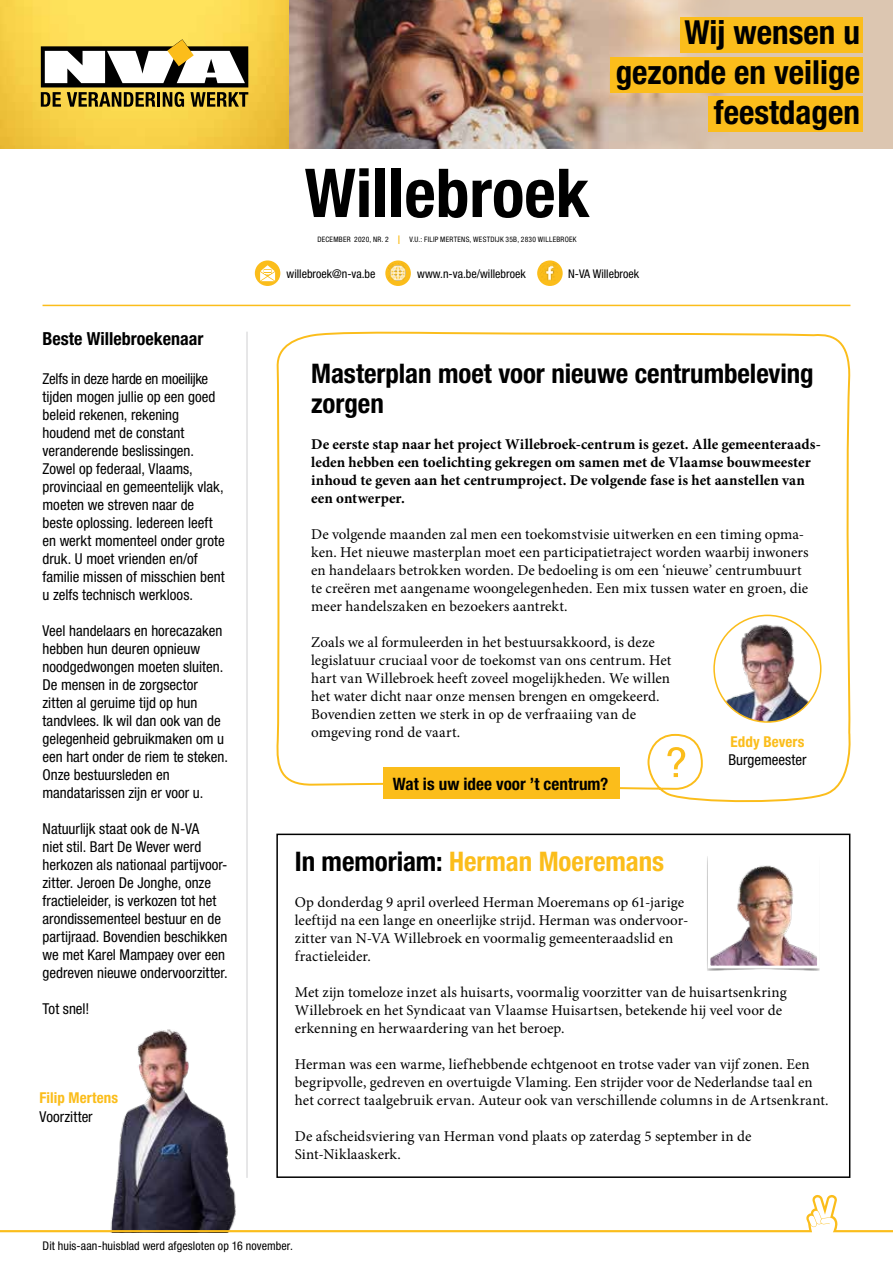
<style>
.page{position:relative;width:893px;height:1263px;background:#fff}
.page>*{position:absolute;margin:0;border:0;box-sizing:border-box;transform-origin:0 0}
.t1{font:700 condensed 67.5px "Helvetica Neue LT Std";color:#000}
.t2{font:700 condensed 33.15px/39.8px "Helvetica Neue LT Std";color:#000;text-align:right}
.t3{font:700 condensed 27px/30px "Helvetica Neue LT Std";letter-spacing:-.005em;color:#000}
.t4{font:700 condensed 27px "Helvetica Neue LT Std";color:#fbbd1b}
.t5{font:700 condensed 18px "Helvetica Neue LT Std";color:#000}
.t6{font:700 condensed 17.1px "Helvetica Neue LT Std";color:#000}
.t7{font:15px/18px "Minion Pro";letter-spacing:.005em;color:#000}
.t8{font:condensed 15px/18px "Helvetica Neue LT Std";color:#000}
.t9{font:700 15px/18px "Minion Pro";color:#000}
.t10{font:700 condensed 15px "Helvetica Neue LT Std";letter-spacing:.005em;color:#fbbd1b}
.t11{font:condensed 12px "Helvetica Neue LT Std";color:#000}
.t12{font:condensed 7.5px "Helvetica Neue LT Std";letter-spacing:.035em;color:#000}
.s1{font-size:12px;color:#fbbd1b}
.s2{color:#000}
</style>
<div class="page">
<img style="left:0;top:0;width:289px;height:149px">
<svg style="left:41px;top:39px;width:207px;height:68px"></svg>
<hr style="left:43px;top:305px;width:807px;height:1px;background:#fbbd1b">
<svg style="left:537px;top:260px;width:26px;height:26px"></svg>
<img style="left:540px;top:264px;width:19px;height:19px">
<svg style="left:385px;top:260px;width:26px;height:26px"></svg>
<img style="left:389px;top:264px;width:18px;height:19px">
<svg style="left:255px;top:260px;width:25px;height:26px"></svg>
<svg style="left:260px;top:265px;width:15px;height:16px"></svg>
<svg style="left:276px;top:331px;width:575px;height:472px"></svg>
<svg style="left:667px;top:747px;width:18px;height:30px"></svg>
<img style="left:289px;top:0;width:604px;height:149px">
<div style="left:681px;top:17px;width:182px;height:35px;background:#fbbd1b"></div>
<div style="left:611px;top:57px;width:252px;height:36px;background:#fbbd1b"></div>
<div style="left:709px;top:96px;width:154px;height:36px;background:#fbbd1b"></div>
<img style="left:115px;top:1023px;width:132px;height:171px">
<div style="left:276px;top:834px;width:574px;height:344px;border:2px solid #000"></div>
<svg style="left:707px;top:856px;width:113px;height:115px"></svg>
<img style="left:712px;top:858px;width:104px;height:106px">
<div style="left:708px;top:854px;width:112px;height:114px;border:3px solid #fff"></div>
<hr style="left:247px;top:332px;width:1px;height:846px;background:#cfd0d2">
<img style="left:714px;top:620px;width:107px;height:102px">
<div style="left:713px;top:615px;width:108px;height:108px;border:2px solid #fbbd1b;border-radius:50%"></div>
<div style="left:383px;top:768px;width:237px;height:31px;background:#fbbd1b"></div>
<svg style="left:0;top:1194px;width:893px;height:38px"></svg>
<h2 class="t2" style="left:616px;top:12px;width:246px">Wij wensen u gezonde en veilige feestdagen</h2>
<p class="t5" style="left:43px;top:327px;width:162px">Beste Willebroekenaar</p>
<p class="t8" style="left:43px;top:369px;width:184px">Zelfs in deze harde en moeilijke tijden mogen jullie op een goed beleid rekenen, rekening houdend met de constant veranderende beslissingen.<br>Zowel op federaal, Vlaams, provinciaal en gemeentelijk vlak, moeten we streven naar de beste oplossing. Iedereen leeft en werkt momenteel onder grote druk. U moet vrienden en/of familie missen of misschien bent u zelfs technisch werkloos.</p>
<p class="t8" style="left:43px;top:621px;width:187px">Veel handelaars en horecazaken hebben hun deuren opnieuw noodgedwongen moeten sluiten.<br>De mensen in de zorgsector zitten al geruime tijd op hun tandvlees. Ik wil dan ook van de gelegenheid gebruikmaken om u een hart onder de riem te steken.<br>Onze bestuursleden en mandatarissen zijn er voor u.</p>
<p class="t8" style="left:43px;top:819px;width:187px">Natuurlijk staat ook de N-VA<br>niet stil. Bart De Wever werd herkozen als nationaal partijvoor&shy;zitter. Jeroen De Jonghe, onze fractieleider, is verkozen tot het arondissementeel bestuur en de partijraad. Bovendien beschikken we met Karel Mampaey over een gedreven nieuwe ondervoorzitter.</p>
<p class="t8" style="left:43px;top:999px;width:48px">Tot snel!</p>
<p class="t10" style="left:40px;top:1089px;width:80px">Filip Mertens</p>
<p class="t8" style="left:40px;top:1107px;width:55px">Voorzitter</p>
<h1 class="t1" style="left:305px;top:152px;width:286px">Willebroek</h1>
<p class="t12" style="left:409px;top:235px;width:169px">V.U.: FILIP MERTENS, WESTDIJK 35B, 2830 WILLEBROEK</p>
<p class="t11" style="left:287px;top:266px;width:90px">willebroek@n-va.be</p>
<p class="t11" style="left:417px;top:266px;width:110px">www.n-va.be/willebroek</p>
<p class="t11" style="left:568px;top:266px;width:72px">N-VA Willebroek</p>
<p class="t12" style="left:317px;top:235px;width:84px">DECEMBER 2020, NR. 2 <span class="s1">I</span></p>
<h3 class="t3" style="left:311px;top:358px;width:504px">Masterplan moet voor nieuwe centrumbeleving zorgen</h3>
<p class="t9" style="left:311px;top:435px;width:511px">De eerste stap naar het project Willebroek-centrum is gezet. Alle gemeenteraads&shy;leden hebben een toelichting gekregen om samen met de Vlaamse bouwmeester inhoud te geven aan het centrumproject. De volgende fase is het aanstellen van een ontwerper.</p>
<p class="t7" style="left:311px;top:525px;width:499px">De volgende maanden zal men een toekomstvisie uitwerken en een timing opma&shy;ken. Het nieuwe masterplan moet een participatietraject worden waarbij inwoners en handelaars betrokken worden. De bedoeling is om een ‘nieuwe’ centrumbuurt te creëren met aangename woongelegenheden. Een mix tussen water en groen, die meer handelszaken en bezoekers aantrekt.</p>
<p class="t7" style="left:311px;top:633px;width:362px">Zoals we al formuleerden in het bestuursakkoord, is deze legislatuur cruciaal voor de toekomst van ons centrum. Het hart van Willebroek heeft zoveel mogelijkheden. We willen het water dicht naar onze mensen brengen en omgekeerd.<br>Bovendien zetten we sterk in op de verfraaiing van de omgeving rond de vaart.</p>
<p class="t6" style="left:393px;top:773px;width:217px">Wat is uw idee voor ’t centrum?</p>
<p class="t10" style="left:730px;top:732px;width:75px">Eddy Bevers</p>
<p class="t8" style="left:728px;top:750px;width:80px">Burgemeester</p>
<h3 class="t4" style="left:295px;top:845px;width:371px"><span class="s2">In memoriam:</span> Herman Moeremans</h3>
<p class="t7" style="left:295px;top:894px;width:395px">Op donderdag 9 april overleed Herman Moeremans op 61-jarige leeftijd na een lange en oneerlijke strijd. Herman was ondervoor&shy;zitter van N-VA Willebroek en voormalig gemeenteraadslid en fractieleider.</p>
<p class="t7" style="left:295px;top:984px;width:493px">Met zijn tomeloze inzet als huisarts, voormalig voorzitter van de huisartsenkring<br>Willebroek en het Syndicaat van Vlaamse Huisartsen, betekende hij veel voor de erkenning en herwaardering van het beroep.</p>
<p class="t7" style="left:295px;top:1056px;width:535px">Herman was een warme, liefhebbende echtgenoot en trotse vader van vijf zonen. Een begripvolle, gedreven en overtuigde Vlaming. Een strijder voor de Nederlandse taal en het correct taalgebruik ervan. Auteur ook van verschillende columns in de Artsenkrant.</p>
<p class="t7" style="left:295px;top:1128px;width:458px">De afscheidsviering van Herman vond plaats op zaterdag 5 september in de<br>Sint-Niklaaskerk.</p>
<p class="t11" style="left:43px;top:1239px;width:252px">Dit huis-aan-huisblad werd afgesloten op 16 november.</p>
</div>
